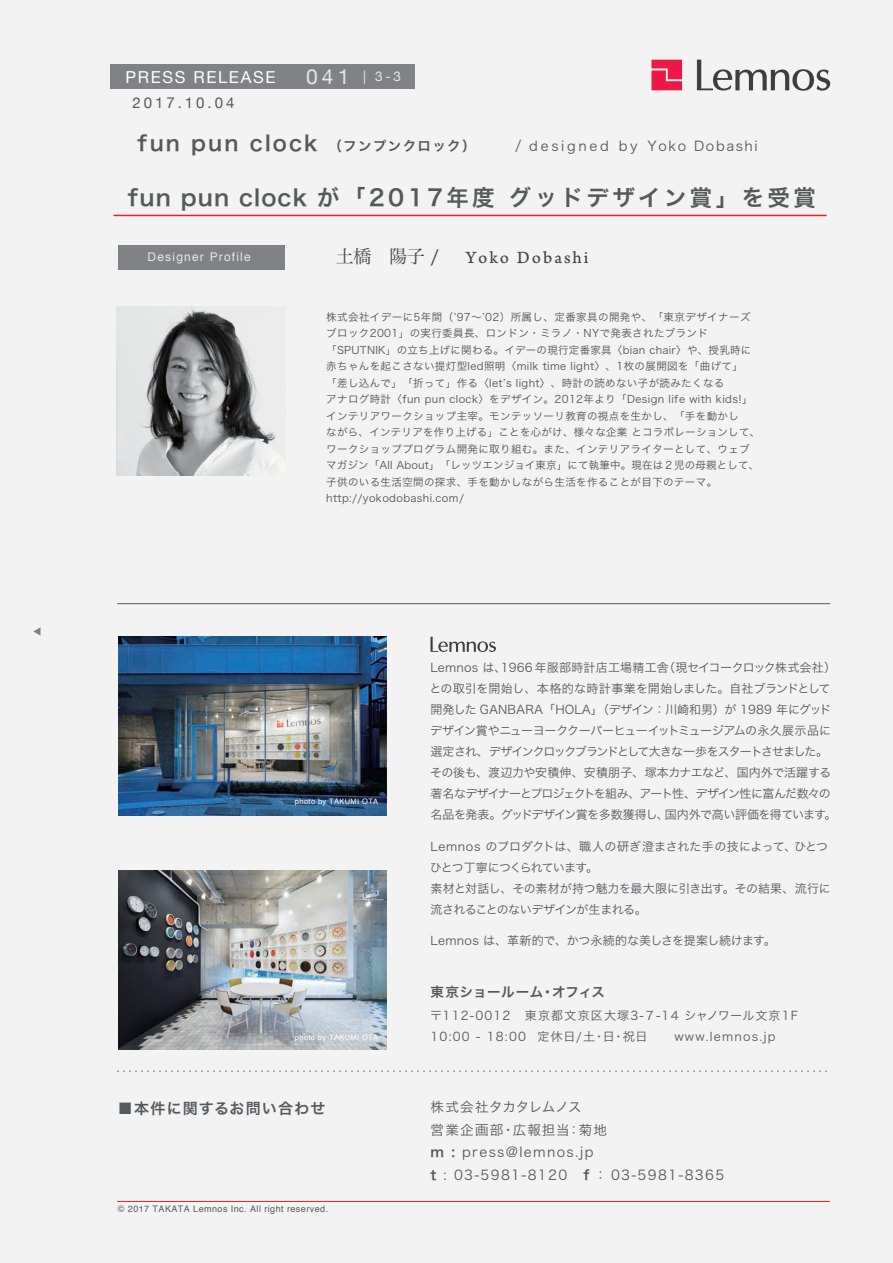
<style>
.page{position:relative;width:893px;height:1263px;background:#f3f3f3}
.page>*{position:absolute;margin:0;border:0;box-sizing:border-box;transform-origin:0 0}
.t1{font:22.5px "Hira Kaku Pro W6";letter-spacing:.15em;color:#57585a}
.t2{font:21px "Hira Kaku Pro W6";letter-spacing:.1em;color:#57585a}
.t3{font:18px "Arno Pro Caption";letter-spacing:.105em;color:#454647}
.t4{font:18px "Hira Min Pro W3";color:#454647}
.t5{font:16.5px "Helvetica Neue";letter-spacing:.1em;color:#fff}
.t6{font:15px "Hira Kaku Pro W6";letter-spacing:.075em;color:#57585a}
.t7{font:15px "Helvetica Neue";letter-spacing:.2em;color:#57585a}
.t8{font:13.5px/22.5px "Hira Kaku Pro W3";letter-spacing:.1em;color:#57585a}
.t9{font:13.5px "Hira Kaku Pro W3";letter-spacing:.12em;color:#57585a}
.t10{font:13.5px "Hira Kaku Pro W6";letter-spacing:.035em;color:#57585a}
.t11{font:13.5px "Helvetica Neue";color:#e6e7e9}
.t12{font:12px/21px "Hira Kaku Pro W3";letter-spacing:-.025em;color:#57585a}
.t13{font:12px/21px "Hira Kaku Pro W3";letter-spacing:.1em;color:#57585a}
.t14{font:12px "Hira Kaku Pro W3";letter-spacing:-.005em;color:#57585a}
.t15{font:12px "Helvetica";letter-spacing:.1em;color:#e6e7e9}
.t16{font:10.5px/16.5px "Hira Kaku Pro W3";letter-spacing:.035em;color:#535355}
.t17{font:9px "Helvetica";letter-spacing:.05em;color:#57585a}
.t18{font:7.5px "Helvetica";letter-spacing:.05em;color:#fff}
.s1{font-size:21px}
.s2{font-size:13.5px}
.s3{font-family:"Hira Kaku Pro W3"}
.s4{font-family:"Hira Kaku Pro W6"}
</style>
<div class="page">
<hr style="left:117px;top:1201px;width:713px;height:1px;background:#ee1d23">
<svg style="left:33px;top:627px;width:7px;height:9px"></svg>
<div style="left:110px;top:64px;width:305px;height:24px;background:#808285"></div>
<svg style="left:697px;top:60px;width:133px;height:31px"></svg>
<svg style="left:651px;top:60px;width:31px;height:30px"></svg>
<img style="left:118px;top:870px;width:269px;height:180px">
<img style="left:118px;top:637px;width:269px;height:178px">
<hr style="left:117px;top:603px;width:713px;height:1px;background:#57585a">
<svg style="left:117px;top:1071px;width:710px;height:1px"></svg>
<svg style="left:430px;top:637px;width:66px;height:15px"></svg>
<div style="left:118px;top:245px;width:167px;height:24px;background:#808285"></div>
<hr style="left:114px;top:215px;width:712px;height:1px;background:#ee1d23">
<img style="left:117px;top:306px;width:159px;height:169px">
<h3 class="t5" style="left:126px;top:65px;width:151px">PRESS RELEASE</h3>
<p class="t11" style="left:306px;top:66px;width:96px"><span class="s1">041</span> | 3-3</p>
<h3 class="t7" style="left:132px;top:92px;width:104px">2017.10.04</h3>
<h2 class="t2" style="left:138px;top:125px;width:339px">fun pun clock <span class="s2">（フンプンクロック）</span></h2>
<p class="t9" style="left:515px;top:134px;width:244px">/ designed by Yoko Dobashi</p>
<h1 class="t1" style="left:128px;top:177px;width:690px">fun pun clock が「2017年度 グッドデザイン賞」を受賞</h1>
<p class="t15" style="left:148px;top:248px;width:105px">Designer Profile</p>
<h3 class="t4" style="left:336px;top:241px;width:105px">土橋　陽子 <span class="s3">/</span></h3>
<h3 class="t3" style="left:466px;top:247px;width:124px">Yoko Dobashi</h3>
<p class="t16" style="left:326px;top:308px;width:435px">株式会社イデーに5年間（ʼ97～ʼ02）所属し、定番家具の開発や、「東京デザイナーズブロック2001」の実行委員長、ロンドン・ミラノ・NYで発表されたブランド「SPUTNIK」の立ち上げに関わる。イデーの現行定番家具〈bian chair〉や、授乳時に赤ちゃんを起こさない提灯型led照明〈milk time light〉、1枚の展開図を「曲げて」<br>「差し込んで」「折って」作る〈letʼs light〉、時計の読めない子が読みたくなる<br>アナログ時計〈fun pun clock〉をデザイン。2012年より「Design life with kids!」インテリアワークショップ主宰。モンテッソーリ教育の視点を生かし、「手を動かし<br>ながら、インテリアを作り上げる」ことを心がけ、様々な企業 とコラボレーションして、ワークショッププログラム開発に取り組む。また、インテリアライターとして、ウェブマガジン「All About」「レッツエンジョイ東京」にて執筆中。現在は２児の母親として、子供のいる生活空間の探求、手を動かしながら生活を作ることが目下のテーマ。http://yokodobashi.com/</p>
<p class="t18" style="left:295px;top:795px;width:85px">photo by TAKUMI OTA</p>
<p class="t18" style="left:295px;top:1031px;width:85px">photo by TAKUMI OTA</p>
<p class="t12" style="left:429px;top:656px;width:408px">Lemnos は、1966年服部時計店工場精工舎（現セイコークロック株式会社）との取引を開始し、本格的な時計事業を開始しました。自社ブランドとして開発した GANBARA「HOLA」（デザイン：川崎和男）が 1989 年にグッドデザイン賞やニューヨーククーパーヒューイットミュージアムの永久展示品に選定され、デザインクロックブランドとして大きな一歩をスタートさせました。その後も、渡辺力や安積伸、安積朋子、塚本カナエなど、国内外で活躍する著名なデザイナーとプロジェクトを組み、アート性、デザイン性に富んだ数々の名品を発表。グッドデザイン賞を多数獲得し、国内外で高い評価を得ています。</p>
<p class="t12" style="left:430px;top:835px;width:403px">Lemnos のプロダクトは、職人の研ぎ澄まされた手の技によって、ひとつひとつ丁寧につくられています。<br>素材と対話し、その素材が持つ魅力を最大限に引き出す。その結果、流行に流されることのないデザインが生まれる。</p>
<p class="t14" style="left:430px;top:930px;width:347px">Lemnos は、革新的で、かつ永続的な美しさを提案し続けます。</p>
<p class="t10" style="left:430px;top:980px;width:176px">東京ショールーム・オフィス</p>
<p class="t13" style="left:430px;top:1004px;width:370px">〒112-0012　東京都文京区大塚3-７-14 シャノワール文京1F<br>10:00 - 18:00 定休日/土・日・祝日</p>
<p class="t13" style="left:674px;top:1025px;width:103px">www.lemnos.jp</p>
<h3 class="t6" style="left:118px;top:1094px;width:209px">■本件に関するお問い合わせ</h3>
<p class="t8" style="left:430px;top:1095px;width:295px">株式会社タカタレムノス<br>営業企画部・広報担当：菊地<br><span class="s4">m :</span> press@lemnos.jp<br><span class="s4">t</span> : 03-5981-8120 <span class="s4">f</span> ： 03-5981-8365</p>
<p class="t17" style="left:118px;top:1202px;width:212px">© 2017 TAKATA Lemnos Inc. All right reserved.</p>
</div>
